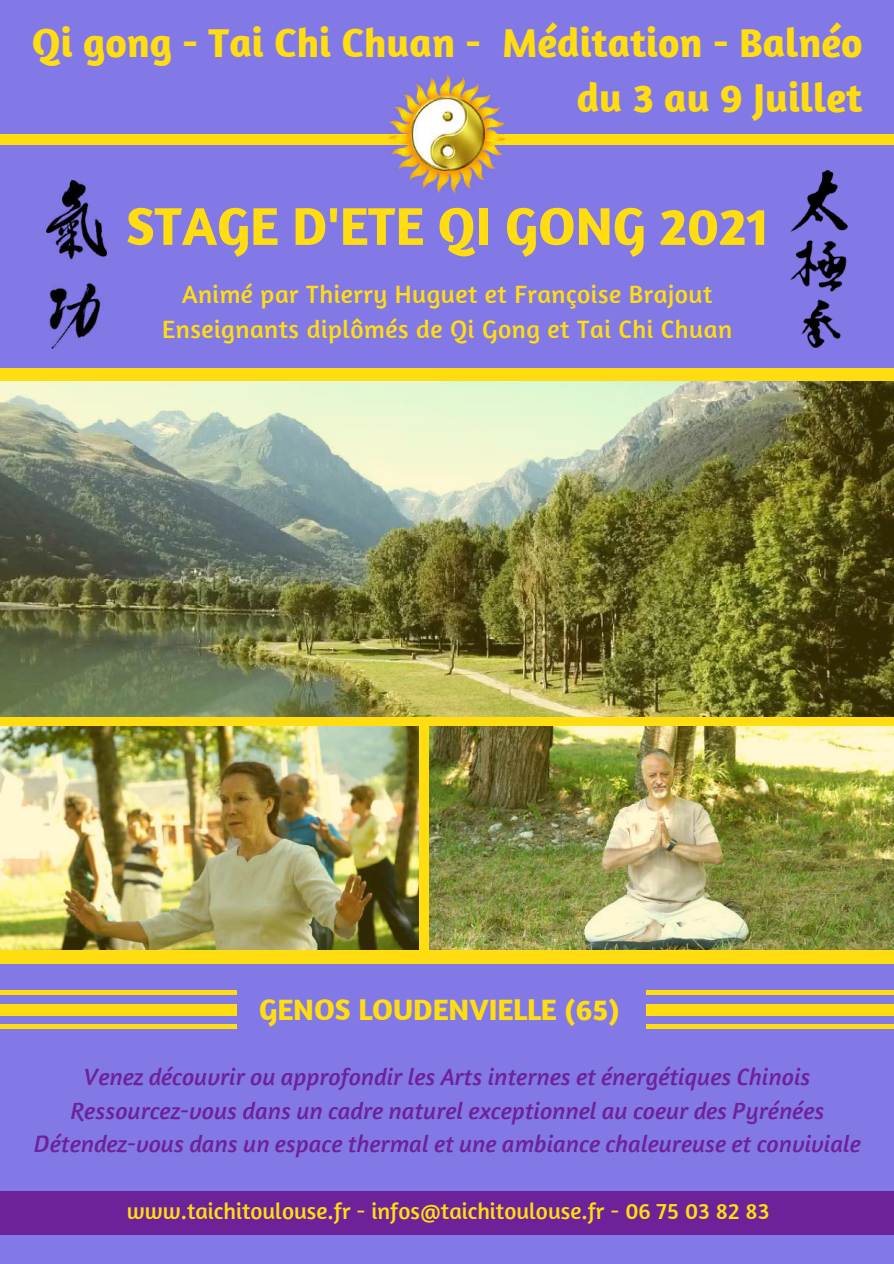
<style>
.page{position:relative;width:894px;height:1264px;background:#fff}
.page>*{position:absolute;margin:0;border:0;box-sizing:border-box;transform-origin:0 0}
.t1{font:700 54px "Amaranth";color:#ffdd10}
.t2{font:700 41.25px "Amaranth";color:#ffdd10}
.t3{font:700 30.15px "Amaranth";color:#ffdd10}
.t4{font:25.65px/34.8px "Amaranth";letter-spacing:.02em;color:#ffdd10;text-align:center}
.t5{font:italic 24.15px/33.2px "Amaranth";color:#6d2299;text-align:center}
.t6{font:23.25px "Amaranth";color:#ffdd10}
</style>
<div class="page">
<div style="left:0;top:0;width:893px;height:1263px;background:#8279e6"></div>
<div style="left:0;top:368px;width:893px;height:595px;background:#ffdd10"></div>
<div style="left:0;top:134px;width:893px;height:10px;background:#ffdd10"></div>
<div style="left:0;top:990px;width:236px;height:5px;background:#ffdd10"></div>
<hr style="left:0;top:1024px;width:236px;height:4px;background:#ffdd10">
<div style="left:0;top:1003px;width:236px;height:12px;background:#ffdd10"></div>
<div style="left:645px;top:990px;width:248px;height:5px;background:#ffdd10"></div>
<hr style="left:645px;top:1024px;width:248px;height:4px;background:#ffdd10">
<div style="left:645px;top:1003px;width:248px;height:12px;background:#ffdd10"></div>
<div style="left:0;top:1191px;width:893px;height:44px;background:#6d2299"></div>
<img style="left:388px;top:75px;width:117px;height:117px">
<img style="left:46px;top:180px;width:61px;height:168px">
<img style="left:790px;top:171px;width:56px;height:177px">
<img style="left:0;top:382px;width:893px;height:334px">
<img style="left:0;top:726px;width:418px;height:223px">
<img style="left:429px;top:726px;width:464px;height:223px">
<img style="left:407px;top:96px;width:80px;height:75px">
<h2 class="t2" style="left:32px;top:17px;width:832px">Qi gong - Tai Chi Chuan - Méditation - Balnéo</h2>
<h2 class="t2" style="left:576px;top:71px;width:287px">du 3 au 9 Juillet</h2>
<h1 class="t1" style="left:126px;top:192px;width:644px">STAGE D'ETE QI GONG 2021</h1>
<p class="t4" style="left:162px;top:276px;width:571px">Animé par Thierry Huguet et Françoise Brajout<br>Enseignants diplômés de Qi Gong et Tai Chi Chuan</p>
<p class="t3" style="left:259px;top:990px;width:362px">GENOS LOUDENVIELLE (65)</p>
<p class="t5" style="left:34px;top:1059px;width:827px">Venez découvrir ou approfondir les Arts internes et énergétiques Chinois<br>Ressourcez-vous dans un cadre naturel exceptionnel au coeur des Pyrénées<br>Détendez-vous dans un espace thermal et une ambiance chaleureuse et conviviale</p>
<p class="t6" style="left:127px;top:1196px;width:644px">www.taichitoulouse.fr - infos@taichitoulouse.fr - 06 75 03 82 83</p>
</div>
